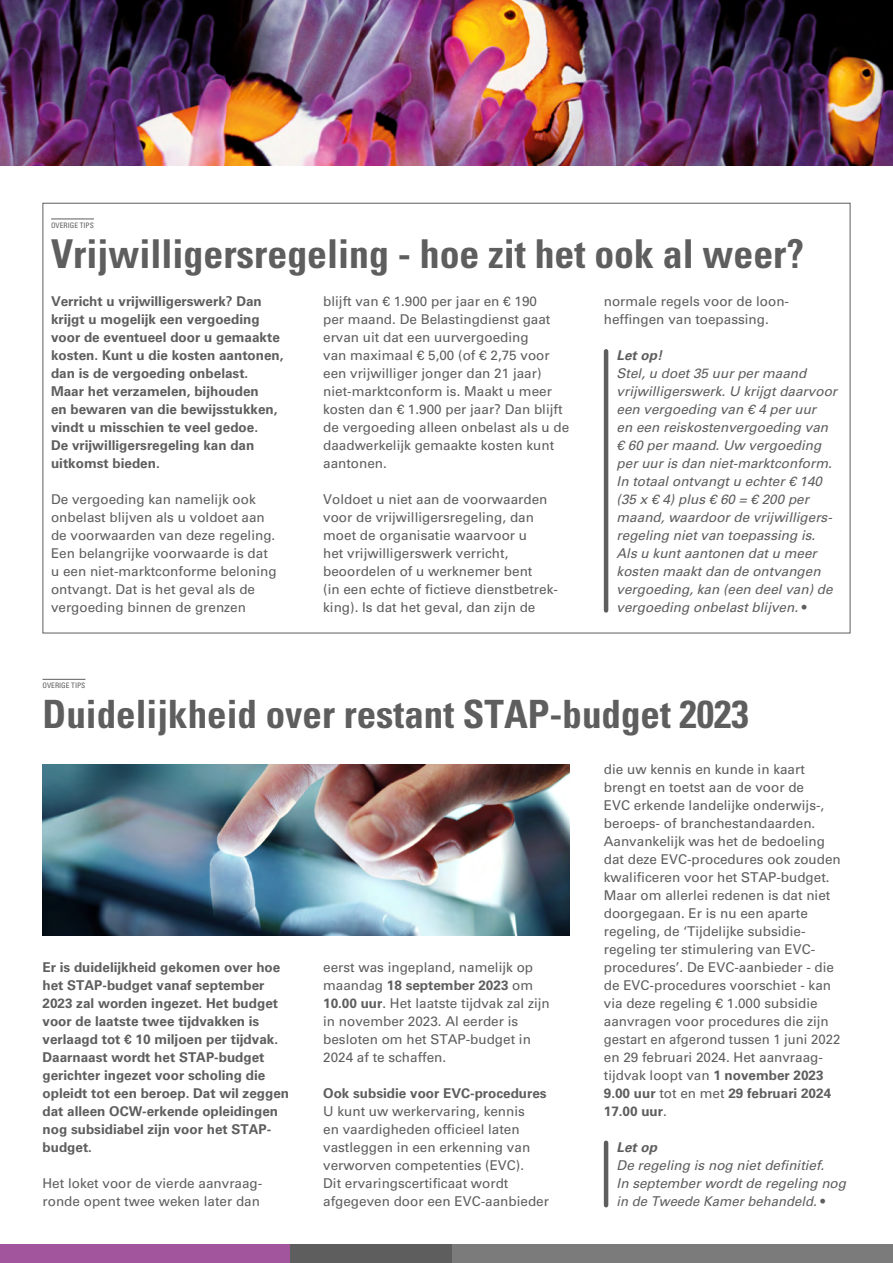
<style>
.page{position:relative;width:893px;height:1263px;background:#fff}
.page>*{position:absolute;margin:0;border:0;box-sizing:border-box;transform-origin:0 0}
.t1{font:700 condensed 39.75px "Univers LT Std";color:#5f5e5e}
.t2{font:700 condensed 39px "Univers LT Std";color:#5f5e5e}
.t3{font:13.5px/18px "Univers LT Std";color:#5f5e5e}
.t4{font:700 13.5px/18px "Univers LT Std";color:#5f5e5e}
.t5{font:italic 13.5px/18px "Univers LT Std";color:#5f5e5e}
.t6{font:italic 700 13.5px "Univers LT Std";color:#5f5e5e}
.t7{font:condensed 7.5px "Univers LT Std";color:#5f5e5e}
.s1{font-style:normal}
.s2{font-weight:700}
</style>
<div class="page">
<hr style="left:0;top:0;width:1px;height:1263px;background:#a2559d">
<img style="left:0;top:0;width:893px;height:166px">
<div style="left:0;top:1244px;width:893px;height:19px;background:#7c7b7b"></div>
<div style="left:289px;top:1244px;width:163px;height:19px;background:#5f5e5e"></div>
<div style="left:0;top:1244px;width:289px;height:19px;background:#a2559d"></div>
<hr style="left:43px;top:679px;width:42px;height:1px;background:#5f5e5e">
<hr style="left:51px;top:219px;width:43px;height:1px;background:#5f5e5e">
<img style="left:43px;top:764px;width:527px;height:171px">
<hr style="left:604px;top:351px;width:4px;height:259px;background:#5f5e5e">
<hr style="left:604px;top:1143px;width:4px;height:62px;background:#5f5e5e">
<p class="t7" style="left:51px;top:220px;width:44px">OVERIGE TIPS</p>
<h1 class="t1" style="left:51px;top:230px;width:755px">Vrijwilligersregeling - hoe zit het ook al weer?</h1>
<p class="t4" style="left:51px;top:292px;width:234px">Verricht u vrijwilligerswerk? Dan krijgt u mogelijk een vergoeding voor de eventueel door u gemaakte kosten. Kunt u die kosten aantonen, dan is de vergoeding onbelast.<br>Maar het verzamelen, bijhouden<br>en bewaren van die bewijsstukken, vindt u misschien te veel gedoe.<br>De vrijwilligersregeling kan dan uitkomst bieden.</p>
<p class="t3" style="left:51px;top:490px;width:227px">De vergoeding kan namelijk ook onbelast blijven als u voldoet aan de voorwaarden van deze regeling.<br>Een belangrijke voorwaarde is dat u een niet-marktconforme beloning ontvangt. Dat is het geval als de vergoeding binnen de grenzen</p>
<p class="t3" style="left:323px;top:292px;width:248px">blijft van € 1.900 per jaar en € 190<br>per maand. De Belastingdienst gaat ervan uit dat een uurvergoeding<br>van maximaal € 5,00 (of € 2,75 voor een vrijwilliger jonger dan 21 jaar) niet-marktconform is. Maakt u meer kosten dan € 1.900 per jaar? Dan blijft de vergoeding alleen onbelast als u de daadwerkelijk gemaakte kosten kunt aantonen.</p>
<p class="t3" style="left:323px;top:490px;width:236px">Voldoet u niet aan de voorwaarden voor de vrijwilligersregeling, dan moet de organisatie waarvoor u<br>het vrijwilligerswerk verricht, beoordelen of u werknemer bent<br>(in een echte of fictieve dienstbetrek&shy;king). Is dat het geval, dan zijn de</p>
<p class="t3" style="left:604px;top:292px;width:187px">normale regels voor de loon&shy;heffingen van toepassing.</p>
<p class="t6" style="left:617px;top:347px;width:47px">Let op!</p>
<p class="t5" style="left:617px;top:364px;width:222px">Stel, u doet 35 uur per maand vrijwilligerswerk. U krijgt daarvoor een vergoeding van € 4 per uur<br>en een reiskostenvergoeding van € 60 per maand. Uw vergoeding per uur is dan niet-marktconform.<br>In totaal ontvangt u echter € 140 (35 x € 4) plus € 60 = € 200 per maand, waardoor de vrijwilligers&shy;regeling niet van toepassing is.<br>Als u kunt aantonen dat u meer kosten maakt dan de ontvangen vergoeding, kan (een deel van) de vergoeding onbelast blijven. <span class="s1">•</span></p>
<p class="t7" style="left:43px;top:681px;width:44px">OVERIGE TIPS</p>
<h2 class="t2" style="left:43px;top:690px;width:708px">Duidelijkheid over restant STAP-budget 2023</h2>
<p class="t4" style="left:43px;top:958px;width:248px">Er is duidelijkheid gekomen over hoe het STAP-budget vanaf september 2023 zal worden ingezet. Het budget voor de laatste twee tijdvakken is verlaagd tot € 10 miljoen per tijdvak.<br>Daarnaast wordt het STAP-budget gerichter ingezet voor scholing die opleidt tot een beroep. Dat wil zeggen dat alleen OCW-erkende opleidingen nog subsidiabel zijn voor het STAP&shy;budget.</p>
<p class="t3" style="left:43px;top:1174px;width:221px">Het loket voor de vierde aanvraag&shy;ronde opent twee weken later dan</p>
<p class="t3" style="left:323px;top:958px;width:228px">eerst was ingepland, namelijk op maandag <span class="s2">18 september 2023</span> om<br><span class="s2">10.00 uur</span>. Het laatste tijdvak zal zijn in november 2023. Al eerder is besloten om het STAP-budget in<br>2024 af te schaffen.</p>
<p class="t4" style="left:323px;top:1084px;width:225px">Ook subsidie voor EVC-procedures</p>
<p class="t3" style="left:323px;top:1102px;width:227px">U kunt uw werkervaring, kennis<br>en vaardigheden officieel laten vastleggen in een erkenning van verworven competenties (EVC).<br>Dit ervaringscertificaat wordt afgegeven door een EVC-aanbieder</p>
<p class="t3" style="left:604px;top:760px;width:239px">die uw kennis en kunde in kaart brengt en toetst aan de voor de<br>EVC erkende landelijke onderwijs-, beroeps- of branchestandaarden.<br>Aanvankelijk was het de bedoeling dat deze EVC-procedures ook zouden kwalificeren voor het STAP-budget.<br>Maar om allerlei redenen is dat niet doorgegaan. Er is nu een aparte regeling, de ‘Tijdelijke subsidie&shy;regeling ter stimulering van EVC&shy;procedures’. De EVC-aanbieder - die de EVC-procedures voorschiet - kan via deze regeling € 1.000 subsidie aanvragen voor procedures die zijn gestart en afgerond tussen 1 juni 2022 en 29 februari 2024. Het aanvraag&shy;tijdvak loopt van <span class="s2">1 november 2023<br>9.00 uur</span> tot en met <span class="s2">29 februari 2024<br>17.00 uur</span>.</p>
<p class="t6" style="left:617px;top:1139px;width:42px">Let op</p>
<p class="t5" style="left:617px;top:1156px;width:231px">De regeling is nog niet definitief.<br>In september wordt de regeling nog in de Tweede Kamer behandeld. <span class="s1">•</span></p>
</div>
